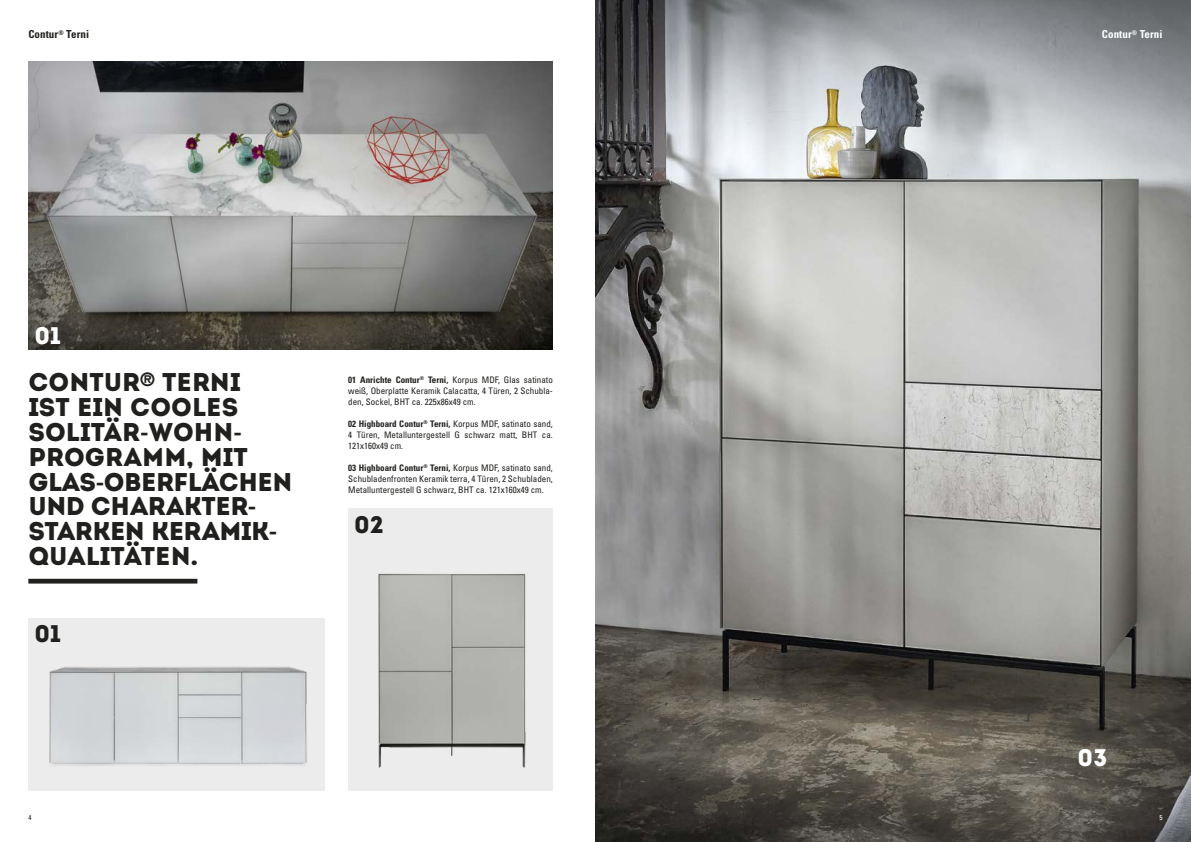
<style>
.page{position:relative;width:1191px;height:842px;background:#fff}
.page>*{position:absolute;margin:0;border:0;box-sizing:border-box;transform-origin:0 0}
.t1{font:25.7px/24.8px "Intro";color:#20201e}
.t2{font:24px "Intro";color:#fff}
.t3{font:24px "Intro";color:#20201e}
.t4{font:700 condensed 11px "Univers";letter-spacing:.01em;color:#fff}
.t5{font:700 condensed 11px "Univers";letter-spacing:.01em;color:#20201e}
.t6{font:condensed 9px/11px "Univers LT";color:#20201e;text-align:justify}
.t7{font:condensed 7px "Univers";color:#20201e}
.t8{font:condensed 7px "Univers";color:#fff}
.s1{font-family:"Univers LT";font-weight:700;font-stretch:condensed}
.s2{font-weight:700}
</style>
<div class="page">
<div style="left:348px;top:509px;width:205px;height:282px;background:#ececec"></div>
<div style="left:28px;top:618px;width:297px;height:173px;background:#ececec"></div>
<img style="left:595px;top:0;width:596px;height:842px">
<img style="left:28px;top:61px;width:525px;height:289px">
<img style="left:378px;top:573px;width:148px;height:195px">
<img style="left:49px;top:666px;width:258px;height:100px">
<hr style="left:28px;top:579px;width:169px;height:4px;background:#20201e">
<p class="t5" style="left:28px;top:28px;width:62px">Contur<sup>®</sup> Terni</p>
<h2 class="t2" style="left:34px;top:321px;width:28px">01</h2>
<h1 class="t1" style="left:28px;top:370px;width:266px">CONTUR<sup>®</sup> TERNI<br>IST EIN COOLES<br>SOLITÄR<span class="s1">-</span>WOHN<span class="s1">-<br></span>PROGRAMM, MIT<br>GLAS<span class="s1">-</span>OBERFLÄCHEN<br>UND CHARAKTER<span class="s1">-<br></span>STARKEN KERAMIK<span class="s1">-<br></span>QUALITÄTEN.</h1>
<h2 class="t3" style="left:34px;top:619px;width:28px">01</h2>
<p class="t6" style="left:348px;top:374px;width:206px"><span class="s2">01 Anrichte Contur</span><sup>®</sup> <span class="s2">Terni,</span> Korpus MDF, Glas satinato weiß, Oberplatte Keramik Calacatta, 4 Türen, 2 Schubla&shy;den, Sockel, BHT ca. 225x86x49 cm.</p>
<p class="t6" style="left:348px;top:418px;width:206px"><span class="s2">02 Highboard Contur</span><sup>®</sup> <span class="s2">Terni,</span> Korpus MDF, satinato sand, 4 Türen, Metalluntergestell G schwarz matt, BHT ca.<br>121x160x49 cm.</p>
<p class="t6" style="left:348px;top:462px;width:206px"><span class="s2">03 Highboard Contur</span><sup>®</sup> <span class="s2">Terni,</span> Korpus MDF, satinato sand, Schubladenfronten Keramik terra, 4 Türen, 2 Schubladen, Metalluntergestell G schwarz, BHT ca. 121x160x49 cm.</p>
<h2 class="t3" style="left:354px;top:510px;width:31px">02</h2>
<p class="t4" style="left:1101px;top:28px;width:62px">Contur<sup>®</sup> Terni</p>
<h2 class="t2" style="left:1077px;top:744px;width:31px">03</h2>
<p class="t7" style="left:28px;top:812px;width:5px">4</p>
<p class="t8" style="left:1159px;top:812px;width:5px">5</p>
</div>
